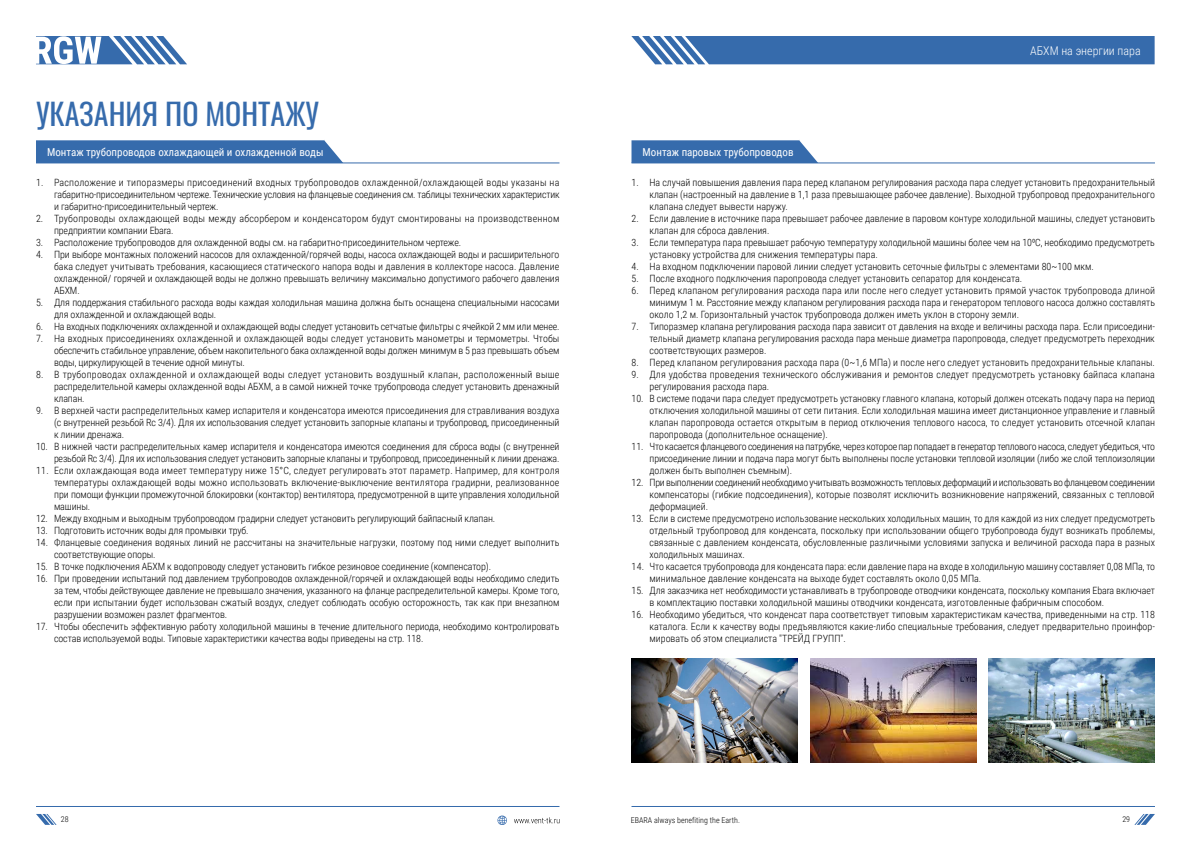
<style>
.page{position:relative;width:1191px;height:842px;background:#fff}
.page>*{position:absolute;margin:0;border:0;box-sizing:border-box;transform-origin:0 0}
.t1{font:30px "Oswald";color:#366bac}
.t2{font:300 12px "Roboto Condensed";color:#fff}
.t3{font:11px "Roboto Condensed";color:#fff}
.t4{font:300 10px/12px "Roboto Condensed";letter-spacing:-.01em;color:#000;text-align:justify}
.t5{font:300 10px/12px "Roboto Condensed";letter-spacing:.01em;color:#000}
.t6{font:300 10px/12px "Roboto Condensed";letter-spacing:.02em;color:#000}
.t7{font:300 8px "Roboto Condensed";color:#000}
</style>
<div class="page">
<svg style="left:36px;top:814px;width:21px;height:11px"></svg>
<hr style="left:36px;top:806px;width:523px;height:1px;background:#366bac">
<svg style="left:514px;top:817px;width:45px;height:6px"></svg>
<svg style="left:497px;top:815px;width:10px;height:10px"></svg>
<svg style="left:1134px;top:814px;width:21px;height:11px"></svg>
<hr style="left:631px;top:806px;width:524px;height:1px;background:#366bac">
<svg style="left:36px;top:140px;width:307px;height:22px;background:#3f71af"></svg>
<hr style="left:36px;top:162px;width:523px;height:1px;background:#366bac">
<svg style="left:631px;top:140px;width:187px;height:22px;background:#4375b1"></svg>
<hr style="left:631px;top:162px;width:524px;height:1px;background:#366bac">
<svg style="left:36px;top:36px;width:151px;height:28px"></svg>
<svg style="left:631px;top:36px;width:523px;height:28px;background:#4173b0"></svg>
<img style="left:631px;top:659px;width:167px;height:104px">
<img style="left:810px;top:659px;width:166px;height:104px">
<img style="left:988px;top:659px;width:167px;height:104px">
<h1 class="t1" style="left:36px;top:87px;width:285px">УКАЗАНИЯ ПО МОНТАЖУ</h1>
<p class="t3" style="left:47px;top:144px;width:278px">Монтаж трубопроводов охлаждающей и охлажденной воды</p>
<p class="t4" style="left:54px;top:176px;width:507px;text-indent:-18px">1. Расположение и типоразмеры присоединений входных трубопроводов охлажденной/охлаждающей воды указаны на габаритно-присоединительном чертеже. Технические условия на фланцевые соединения см. таблицы технических характеристик и габаритно-присоединительный чертеж.</p>
<p class="t6" style="left:54px;top:212px;width:507px;text-indent:-18px">2. Трубопроводы охлаждающей воды между абсорбером и конденсатором будут смонтированы на производственном предприятии компании Ebara.</p>
<p class="t4" style="left:36px;top:236px;width:427px">3. Расположение трубопроводов для охлажденной воды см. на габаритно-присоединительном чертеже.</p>
<p class="t4" style="left:54px;top:248px;width:507px;text-indent:-18px">4. При выборе монтажных положений насосов для охлажденной/горячей воды, насоса охлаждающей воды и расширительного бака следует учитывать требования, касающиеся статического напора воды и давления в коллекторе насоса. Давление охлажденной/ горячей и охлаждающей воды не должно превышать величину максимально допустимого рабочего давления АБХМ.</p>
<p class="t4" style="left:54px;top:296px;width:507px;text-indent:-18px">5. Для поддержания стабильного расхода воды каждая холодильная машина должна быть оснащена специальными насосами для охлажденной и охлаждающей воды.</p>
<p class="t4" style="left:36px;top:320px;width:525px">6. На входных подключениях охлажденной и охлаждающей воды следует установить сетчатые фильтры с ячейкой 2 мм или менее.</p>
<p class="t4" style="left:54px;top:332px;width:507px;text-indent:-18px">7. На входных присоединениях охлажденной и охлаждающей воды следует установить манометры и термометры. Чтобы обеспечить стабильное управление, объем накопительного бака охлажденной воды должен минимум в 5 раз превышать объем воды, циркулирующей в течение одной минуты.</p>
<p class="t4" style="left:54px;top:368px;width:507px;text-indent:-18px">8. В трубопроводах охлажденной и охлаждающей воды следует установить воздушный клапан, расположенный выше распределительной камеры охлажденной воды АБХМ, а в самой нижней точке трубопровода следует установить дренажный клапан.</p>
<p class="t4" style="left:54px;top:404px;width:507px;text-indent:-18px">9. В верхней части распределительных камер испарителя и конденсатора имеются присоединения для стравливания воздуха (с внутренней резьбой Rc 3/4). Для их использования следует установить запорные клапаны и трубопровод, присоединенный к линии дренажа.</p>
<p class="t4" style="left:36px;top:440px;width:525px;text-align:right">10. В нижней части распределительных камер испарителя и конденсатора имеются соединения для сброса воды (с внутренней резьбой Rc 3/4). Для их использования следует установить запорные клапаны и трубопровод, присоединенный к линии дренажа.</p>
<p class="t4" style="left:54px;top:464px;width:507px;text-indent:-18px">11. Если охлаждающая вода имеет температуру ниже 15°С, следует регулировать этот параметр. Например, для контроля температуры охлаждающей воды можно использовать включение-выключение вентилятора градирни, реализованное при помощи функции промежуточной блокировки (контактор) вентилятора, предусмотренной в щите управления холодильной машины.</p>
<p class="t4" style="left:36px;top:512px;width:461px">12. Между входным и выходным трубопроводом градирни следует установить регулирующий байпасный клапан.</p>
<p class="t4" style="left:36px;top:524px;width:214px">13. Подготовить источник воды для промывки труб.</p>
<p class="t4" style="left:54px;top:536px;width:507px;text-indent:-18px">14. Фланцевые соединения водяных линий не рассчитаны на значительные нагрузки, поэтому под ними следует выполнить соответствующие опоры.</p>
<p class="t4" style="left:36px;top:560px;width:456px">15. В точке подключения АБХМ к водопроводу следует установить гибкое резиновое соединение (компенсатор).</p>
<p class="t4" style="left:54px;top:572px;width:507px;text-indent:-18px">16. При проведении испытаний под давлением трубопроводов охлажденной/горячей и охлаждающей воды необходимо следить за тем, чтобы действующее давление не превышало значения, указанного на фланце распределительной камеры. Кроме того, если при испытании будет использован сжатый воздух, следует соблюдать особую осторожность, так как при внезапном разрушении возможен разлет фрагментов.</p>
<p class="t4" style="left:54px;top:620px;width:507px;text-indent:-18px">17. Чтобы обеспечить эффективную работу холодильной машины в течение длительного периода, необходимо контролировать состав используемой воды. Типовые характеристики качества воды приведены на стр. 118.</p>
<p class="t2" style="left:1030px;top:42px;width:112px">АБХМ на энергии пара</p>
<p class="t3" style="left:642px;top:144px;width:152px">Монтаж паровых трубопроводов</p>
<p class="t4" style="left:649px;top:176px;width:507px;text-indent:-18px">1. Ha случай повышения давления пара перед клапаном регулирования расхода пара следует установить предохранительный клапан (настроенный на давление в 1,1 раза превышающее рабочее давление). Выходной трубопровод предохранительного клапана следует вывести наружу.</p>
<p class="t4" style="left:649px;top:212px;width:507px;text-indent:-18px">2. Если давление в источнике пара превышает рабочее давление в паровом контуре холодильной машины, следует установить клапан для сброса давления.</p>
<p class="t4" style="left:649px;top:236px;width:507px;text-indent:-18px">3. Если температура пара превышает рабочую температуру холодильной машины более чем на 100С, необходимо предусмотреть установку устройства для снижения температуры пара.</p>
<p class="t4" style="left:631px;top:260px;width:464px">4. Ha входном подключении паровой линии следует установить сеточные фильтры с элементами 80~100 мкм.</p>
<p class="t4" style="left:631px;top:272px;width:392px">5. После входного подключения паропровода следует установить сепаратор для конденсата.</p>
<p class="t4" style="left:649px;top:284px;width:507px;text-indent:-18px">6. Перед клапаном регулирования расхода пара или после него следует установить прямой участок трубопровода длиной минимум 1 м. Расстояние между клапаном регулирования расхода пара и генератором теплового насоса должно составлять около 1,2 м. Горизонтальный участок трубопровода должен иметь уклон в сторону земли.</p>
<p class="t4" style="left:649px;top:320px;width:507px;text-indent:-18px">7. Типоразмер клапана регулирования расхода пара зависит от давления на входе и величины расхода пара. Если присоедини&shy;тельный диаметр клапана регулирования расхода пара меньше диаметра паропровода, следует предусмотреть переходник соответствующих размеров.</p>
<p class="t5" style="left:631px;top:356px;width:525px">8. Перед клапаном регулирования расхода пара (0~1,6 МПа) и после него следует установить предохранительные клапаны.</p>
<p class="t5" style="left:649px;top:368px;width:507px;text-indent:-18px">9. Для удобства проведения технического обслуживания и ремонтов следует предусмотреть установку байпаса клапана регулирования расхода пара.</p>
<p class="t4" style="left:649px;top:392px;width:507px;text-indent:-18px">10. В системе подачи пара следует предусмотреть установку главного клапана, который должен отсекать подачу пара на период отключения холодильной машины от сети питания. Если холодильная машина имеет дистанционное управление и главный клапан паропровода остается открытым в период отключения теплового насоса, то следует установить отсечной клапан паропровода (дополнительное оснащение).</p>
<p class="t4" style="left:649px;top:440px;width:507px;text-indent:-18px">11. Что касается фланцевого соединения на патрубке, через которое пар попадает в генератор теплового насоса, следует убедиться, что присоединение линии и подача пара могут быть выполнены после установки тепловой изоляции (либо же слой теплоизоляции должен быть выполнен съемным).</p>
<p class="t4" style="left:649px;top:476px;width:507px;text-indent:-18px">12. При выполнении соединений необходимо учитывать возможность тепловых деформаций и использовать во фланцевом соединении компенсаторы (гибкие подсоединения), которые позволят исключить возникновение напряжений, связанных с тепловой деформацией.</p>
<p class="t4" style="left:649px;top:512px;width:507px;text-indent:-18px">13. Если в системе предусмотрено использование нескольких холодильных машин, то для каждой из них следует предусмотреть отдельный трубопровод для конденсата, поскольку при использовании общего трубопровода будут возникать проблемы, связанные с давлением конденсата, обусловленные различными условиями запуска и величиной расхода пара в разных холодильных машинах.</p>
<p class="t4" style="left:649px;top:560px;width:507px;text-indent:-18px">14. Что касается трубопровода для конденсата пара: если давление пара на входе в холодильную машину составляет 0,08 МПа, то минимальное давление конденсата на выходе будет составлять около 0,05 МПа.</p>
<p class="t4" style="left:649px;top:584px;width:507px;text-indent:-18px">15. Для заказчика нет необходимости устанавливать в трубопроводе отводчики конденсата, поскольку компания Ebara включает в комплектацию поставки холодильной машины отводчики конденсата, изготовленные фабричным способом.</p>
<p class="t4" style="left:649px;top:608px;width:507px;text-indent:-18px">16. Необходимо убедиться, что конденсат пара соответствует типовым характеристикам качества, приведенными на стр. 118 каталога. Если к качеству воды предъявляются какие-либо специальные требования, следует предварительно проинфор&shy;мировать об этом специалиста "ТРЕЙД ГРУПП".</p>
<p class="t7" style="left:61px;top:814px;width:9px">28</p>
<p class="t7" style="left:631px;top:815px;width:111px">EBARA always benefiting the Earth.</p>
<p class="t7" style="left:1122px;top:814px;width:9px">29</p>
</div>
